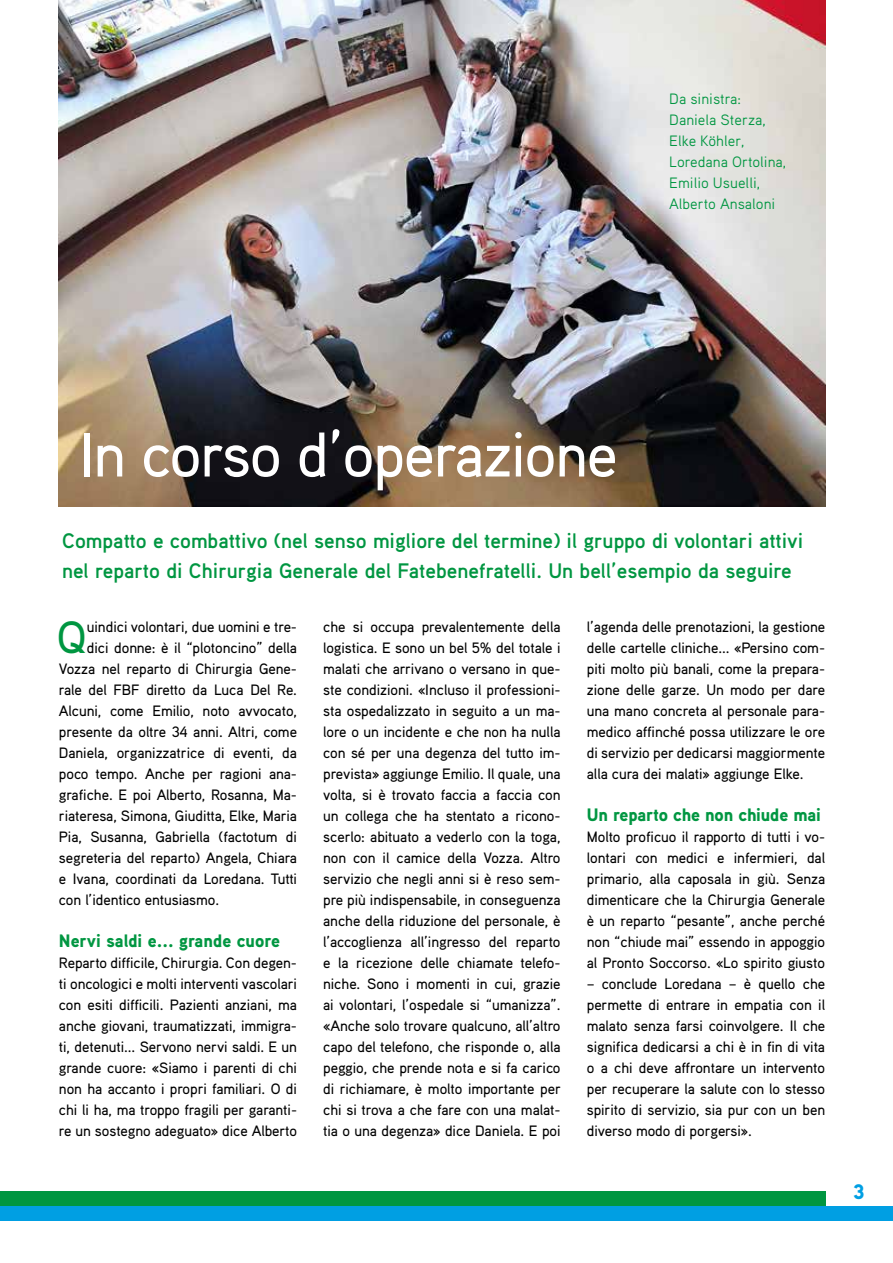
<style>
.page{position:relative;width:893px;height:1263px;background:#fff}
.page>*{position:absolute;margin:0;border:0;box-sizing:border-box;transform-origin:0 0}
.t1{font:500 63px "Aaux Pro";letter-spacing:-.02em;color:#fff}
.t2{font:500 45.15px "Aaux Pro";color:#009641}
.t3{font:700 21px/30px "Aaux Pro";color:#009641}
.t4{font:900 21px "Aaux Pro";color:#009fe3}
.t5{font:900 18px "Aaux Pro";letter-spacing:-.01em;color:#009641}
.t6{font:500 15px/21px "Aaux Pro";letter-spacing:-.005em;color:#000;text-align:justify}
.t7{font:15px/21px "Aaux Pro";color:#009641}
</style>
<div class="page">
<div style="left:0;top:1206px;width:893px;height:15px;background:#009fe3"></div>
<div style="left:0;top:1191px;width:825px;height:15px;background:#009641"></div>
<img style="left:59px;top:0;width:766px;height:506px">
<p class="t7" style="left:669px;top:88px;width:118px">Da sinistra:<br>Daniela Sterza,<br>Elke Köhler,<br>Loredana Ortolina,<br>Emilio Usuelli,<br>Alberto Ansaloni</p>
<h1 class="t1" style="left:79px;top:415px;width:541px">In corso d’operazione</h1>
<h3 class="t3" style="left:62px;top:525px;width:743px">Compatto e combattivo (nel senso migliore del termine) il gruppo di volontari attivi nel reparto di Chirurgia Generale del Fatebenefratelli. Un bell’esempio da seguire</h3>
<h2 class="t2" style="left:56px;top:609px;width:32px">Q</h2>
<p class="t6" style="left:87px;top:616px;width:212px">uindici volontari, due uomini e tre-</p>
<p class="t6" style="left:87px;top:637px;width:212px">dici donne: è il “plotoncino” della</p>
<p class="t6" style="left:59px;top:658px;width:240px">Vozza nel reparto di Chirurgia Gene-</p>
<p class="t6" style="left:59px;top:679px;width:240px">rale del FBF diretto da Luca Del Re.</p>
<p class="t6" style="left:59px;top:700px;width:240px">Alcuni, come Emilio, noto avvocato,</p>
<p class="t6" style="left:59px;top:721px;width:240px">presente da oltre 34 anni. Altri, come</p>
<p class="t6" style="left:59px;top:742px;width:240px">Daniela, organizzatrice di eventi, da</p>
<p class="t6" style="left:59px;top:763px;width:240px">poco tempo. Anche per ragioni ana-</p>
<p class="t6" style="left:59px;top:784px;width:240px">grafiche. E poi Alberto, Rosanna, Ma-</p>
<p class="t6" style="left:59px;top:805px;width:240px">riateresa, Simona, Giuditta, Elke, Maria</p>
<p class="t6" style="left:59px;top:826px;width:240px">Pia, Susanna, Gabriella (factotum di</p>
<p class="t6" style="left:59px;top:847px;width:240px">segreteria del reparto) Angela, Chiara</p>
<p class="t6" style="left:59px;top:868px;width:240px">e Ivana, coordinati da Loredana. Tutti</p>
<p class="t6" style="left:59px;top:889px;width:162px">con l’identico entusiasmo.</p>
<p class="t5" style="left:59px;top:929px;width:223px">Nervi saldi e... grande cuore</p>
<p class="t6" style="left:59px;top:952px;width:240px">Reparto difficile, Chirurgia. Con degen&shy;ti oncologici e molti interventi vascolari con esiti difficili. Pazienti anziani, ma anche giovani, traumatizzati, immigra&shy;ti, detenuti... Servono nervi saldi. E un grande cuore: «Siamo i parenti di chi non ha accanto i propri familiari. O di chi li ha, ma troppo fragili per garanti&shy;re un sostegno adeguato» dice Alberto</p>
<p class="t6" style="left:323px;top:616px;width:239px">che si occupa prevalentemente della logistica. E sono un bel 5% del totale i malati che arrivano o versano in que&shy;ste condizioni. «Incluso il professioni&shy;sta ospedalizzato in seguito a un ma&shy;lore o un incidente e che non ha nulla con sé per una degenza del tutto im&shy;prevista» aggiunge Emilio. Il quale, una volta, si è trovato faccia a faccia con un collega che ha stentato a ricono&shy;scerlo: abituato a vederlo con la toga, non con il camice della Vozza. Altro servizio che negli anni si è reso sem&shy;pre più indispensabile, in conseguenza anche della riduzione del personale, è l’accoglienza all’ingresso del reparto e la ricezione delle chiamate telefo&shy;niche. Sono i momenti in cui, grazie ai volontari, l’ospedale si “umanizza”. «Anche solo trovare qualcuno, all’altro capo del telefono, che risponde o, alla peggio, che prende nota e si fa carico di richiamare, è molto importante per chi si trova a che fare con una malat&shy;tia o una degenza» dice Daniela. E poi</p>
<p class="t6" style="left:587px;top:616px;width:240px">l’agenda delle prenotazioni, la gestione delle cartelle cliniche... «Persino com&shy;piti molto più banali, come la prepara&shy;zione delle garze. Un modo per dare una mano concreta al personale para&shy;medico affinché possa utilizzare le ore di servizio per dedicarsi maggiormente alla cura dei malati» aggiunge Elke.</p>
<p class="t5" style="left:587px;top:803px;width:235px">Un reparto che non chiude mai</p>
<p class="t6" style="left:587px;top:826px;width:240px">Molto proficuo il rapporto di tutti i vo&shy;lontari con medici e infermieri, dal primario, alla caposala in giù. Senza dimenticare che la Chirurgia Generale è un reparto “pesante”, anche perché non “chiude mai” essendo in appoggio al Pronto Soccorso. «Lo spirito giusto</p>
<p class="t6" style="left:587px;top:973px;width:240px">– conclude Loredana – è quello che permette di entrare in empatia con il malato senza farsi coinvolgere. Il che significa dedicarsi a chi è in fin di vita o a chi deve affrontare un intervento per recuperare la salute con lo stesso spirito di servizio, sia pur con un ben diverso modo di porgersi».</p>
<h3 class="t4" style="left:853px;top:1178px;width:13px">3</h3>
</div>
